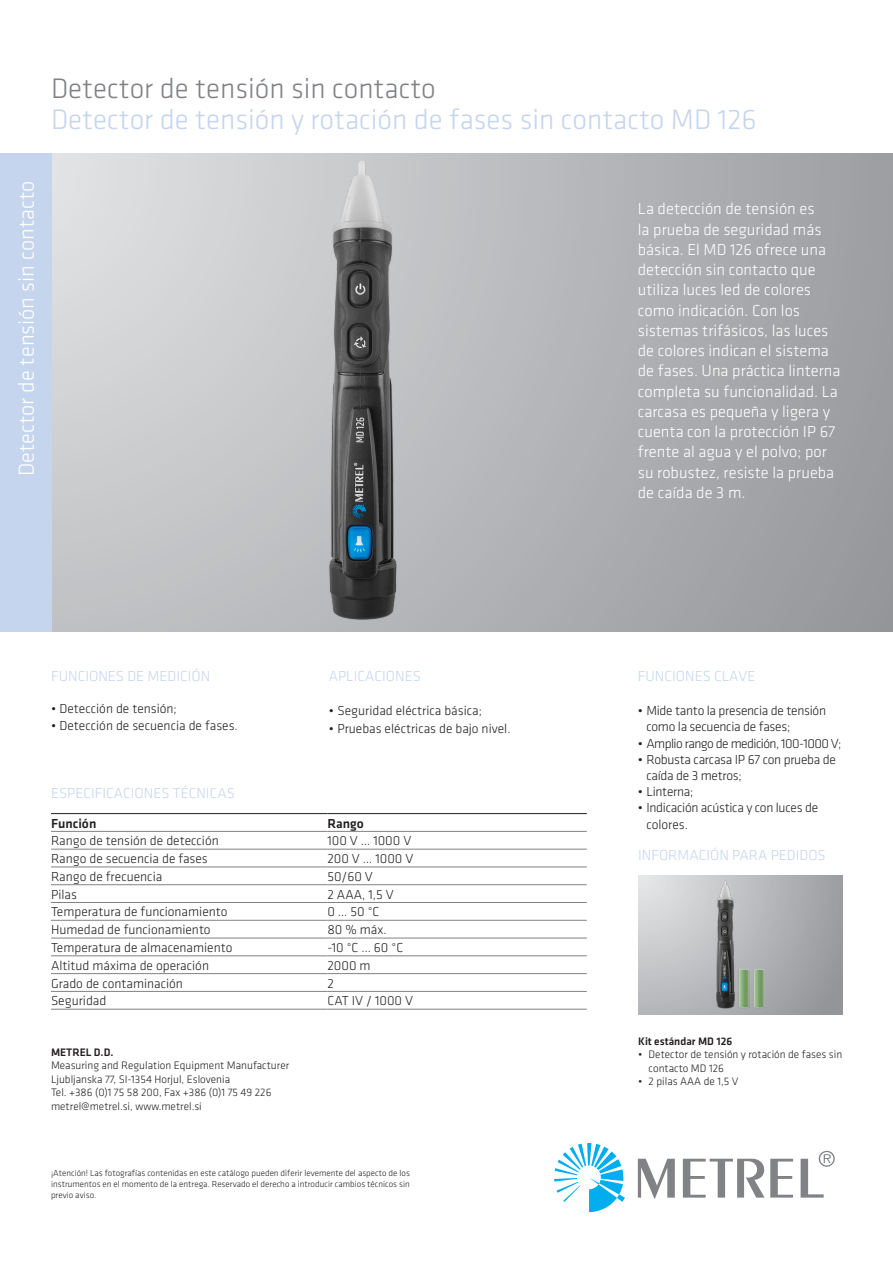
<style>
.page{position:relative;width:893px;height:1263px;background:#fff}
.page>*{position:absolute;margin:0;border:0;box-sizing:border-box;transform-origin:0 0}
.naslov{font:300 29.25px "Klavika";color:#c5d5ed}
.naslov-2{font:300 29.25px "Klavika";color:#808285}
.naslov-3{font:300 22.5px "Klavika";color:#fff}
.podnaslov{font:300 16.5px/20.2px "Klavika";color:#fff}
.t1{font:300 15px "Klavika";color:#c5d5ed}
.Bulet_FUNCTIONS{font:300 13.5px "Klavika";color:#231f20}
.Bulet_FUNCTIONS-2{font:300 13.5px/16.2px "Klavika";letter-spacing:-.02em;color:#231f20}
.Bulet_FUNCTIONS-3{font:300 13.5px "Klavika";letter-spacing:-.04em;color:#231f20}
.Bulet_FUNCTIONS-4{font:500 13.5px "Klavika";color:#231f20}
.t2{font:300 11.25px/13.5px "Klavika";color:#231f20}
.t3{font:500 11.25px "Klavika";color:#231f20}
.t4{font:300 9px/10.8px "Klavika";color:#231f20;text-align:justify}
</style>
<div class="page">
<div style="left:0;top:153px;width:893px;height:478px;background:linear-gradient(to right,#d8d8da,#9b9ca0)"></div>
<div style="left:0;top:153px;width:51px;height:478px;background:#c5d5ed"></div>
<hr style="left:51px;top:849px;width:276px;height:1px;background:#808285">
<hr style="left:327px;top:849px;width:260px;height:1px;background:#808285">
<hr style="left:51px;top:867px;width:276px;height:1px;background:#808285">
<hr style="left:327px;top:867px;width:260px;height:1px;background:#808285">
<hr style="left:51px;top:884px;width:276px;height:1px;background:#808285">
<hr style="left:327px;top:884px;width:260px;height:1px;background:#808285">
<hr style="left:51px;top:902px;width:276px;height:1px;background:#808285">
<hr style="left:327px;top:902px;width:260px;height:1px;background:#808285">
<hr style="left:51px;top:920px;width:276px;height:1px;background:#808285">
<hr style="left:327px;top:920px;width:260px;height:1px;background:#808285">
<hr style="left:51px;top:938px;width:276px;height:1px;background:#808285">
<hr style="left:327px;top:938px;width:260px;height:1px;background:#808285">
<hr style="left:51px;top:955px;width:276px;height:1px;background:#808285">
<hr style="left:327px;top:955px;width:260px;height:1px;background:#808285">
<hr style="left:51px;top:973px;width:276px;height:1px;background:#808285">
<hr style="left:327px;top:973px;width:260px;height:1px;background:#808285">
<hr style="left:51px;top:991px;width:276px;height:1px;background:#808285">
<hr style="left:327px;top:991px;width:260px;height:1px;background:#808285">
<hr style="left:51px;top:1009px;width:276px;height:1px;background:#808285">
<hr style="left:327px;top:1009px;width:260px;height:1px;background:#808285">
<hr style="left:51px;top:831px;width:276px;height:1px;background:#808285">
<hr style="left:327px;top:831px;width:260px;height:1px;background:#808285">
<hr style="left:51px;top:813px;width:276px;height:1px;background:#231f20">
<hr style="left:327px;top:813px;width:260px;height:1px;background:#231f20">
<svg style="left:554px;top:1143px;width:71px;height:69px"></svg>
<svg style="left:638px;top:1150px;width:197px;height:49px"></svg>
<svg style="left:638px;top:876px;width:204px;height:138px;background:#b5b7ba"></svg>
<img style="left:714px;top:880px;width:53px;height:129px">
<img style="left:321px;top:154px;width:85px;height:471px">
<p class="naslov-3" style="left:13px;top:476px;width:297px;rotate:-90deg">Detector de tensión sin contacto</p>
<p class="naslov-2" style="left:51px;top:71px;width:386px">Detector de tensión sin contacto</p>
<p class="naslov" style="left:51px;top:102px;width:707px">Detector de tensión y rotación de fases sin contacto MD 126</p>
<p class="podnaslov" style="left:638px;top:199px;width:204px">La detección de tensión es<br>la prueba de seguridad más básica. El MD 126 ofrece una detección sin contacto que utiliza luces led de colores como indicación. Con los sistemas trifásicos, las luces de colores indican el sistema de fases. Una práctica linterna completa su funcionalidad. La carcasa es pequeña y ligera y cuenta con la protección IP 67 frente al agua y el polvo; por su robustez, resiste la prueba de caída de 3 m.</p>
<p class="t1" style="left:51px;top:667px;width:161px">FUNCIONES DE MEDICIÓN</p>
<p class="Bulet_FUNCTIONS" style="left:51px;top:701px;width:127px">• Detección de tensión;</p>
<p class="Bulet_FUNCTIONS" style="left:51px;top:717px;width:188px">• Detección de secuencia de fases.</p>
<p class="t1" style="left:51px;top:784px;width:185px">ESPECIFICACIONES TÉCNICAS</p>
<p class="t1" style="left:329px;top:667px;width:94px">APLICACIONES</p>
<p class="Bulet_FUNCTIONS" style="left:329px;top:703px;width:155px">• Seguridad eléctrica básica;</p>
<p class="Bulet_FUNCTIONS" style="left:329px;top:721px;width:183px">• Pruebas eléctricas de bajo nivel.</p>
<p class="t1" style="left:638px;top:667px;width:119px">FUNCIONES CLAVE</p>
<p class="Bulet_FUNCTIONS-2" style="left:646px;top:702px;width:181px;text-indent:-9px">• Mide tanto la presencia de tensión como la secuencia de fases;</p>
<p class="Bulet_FUNCTIONS-3" style="left:638px;top:735px;width:205px">• Amplio rango de medición, 100-1000 V;</p>
<p class="Bulet_FUNCTIONS-2" style="left:646px;top:751px;width:191px;text-indent:-9px">• Robusta carcasa IP 67 con prueba de caída de 3 metros;</p>
<p class="Bulet_FUNCTIONS-2" style="left:638px;top:783px;width:57px">• Linterna;</p>
<p class="Bulet_FUNCTIONS-2" style="left:638px;top:800px;width:182px">• Indicación acústica y con luces de</p>
<p class="Bulet_FUNCTIONS-4" style="left:51px;top:814px;width:47px">Función</p>
<p class="Bulet_FUNCTIONS-4" style="left:327px;top:814px;width:38px">Rango</p>
<p class="Bulet_FUNCTIONS" style="left:646px;top:816px;width:43px">colores.</p>
<p class="Bulet_FUNCTIONS" style="left:51px;top:833px;width:169px">Rango de tensión de detección</p>
<p class="Bulet_FUNCTIONS" style="left:327px;top:833px;width:85px">100 V … 1000 V</p>
<p class="Bulet_FUNCTIONS" style="left:51px;top:850px;width:158px">Rango de secuencia de fases</p>
<p class="Bulet_FUNCTIONS" style="left:327px;top:850px;width:88px">200 V … 1000 V</p>
<p class="Bulet_FUNCTIONS" style="left:51px;top:868px;width:113px">Rango de frecuencia</p>
<p class="Bulet_FUNCTIONS" style="left:327px;top:868px;width:47px">50/60 V</p>
<p class="Bulet_FUNCTIONS" style="left:51px;top:886px;width:27px">Pilas</p>
<p class="Bulet_FUNCTIONS" style="left:327px;top:886px;width:68px">2 AAA, 1,5 V</p>
<p class="Bulet_FUNCTIONS" style="left:51px;top:904px;width:178px">Temperatura de funcionamiento</p>
<p class="Bulet_FUNCTIONS" style="left:327px;top:904px;width:53px">0 … 50 °C</p>
<p class="Bulet_FUNCTIONS" style="left:51px;top:922px;width:161px">Humedad de funcionamiento</p>
<p class="Bulet_FUNCTIONS" style="left:327px;top:922px;width:61px">80 % máx.</p>
<p class="Bulet_FUNCTIONS" style="left:51px;top:939px;width:183px">Temperatura de almacenamiento</p>
<p class="Bulet_FUNCTIONS" style="left:327px;top:939px;width:77px">-10 °C … 60 °C</p>
<p class="Bulet_FUNCTIONS" style="left:51px;top:957px;width:160px">Altitud máxima de operación</p>
<p class="Bulet_FUNCTIONS" style="left:327px;top:957px;width:45px">2000 m</p>
<p class="Bulet_FUNCTIONS" style="left:51px;top:975px;width:133px">Grado de contaminación</p>
<p class="Bulet_FUNCTIONS" style="left:327px;top:975px;width:8px">2</p>
<p class="Bulet_FUNCTIONS" style="left:51px;top:993px;width:57px">Seguridad</p>
<p class="Bulet_FUNCTIONS" style="left:327px;top:993px;width:87px">CAT IV / 1000 V</p>
<p class="t1" style="left:638px;top:846px;width:189px">INFORMACIÓN PARA PEDIDOS</p>
<p class="t3" style="left:51px;top:1044px;width:64px">METREL D.D.</p>
<p class="t2" style="left:51px;top:1059px;width:240px">Measuring and Regulation Equipment Manufacturer</p>
<p class="t2" style="left:51px;top:1072px;width:181px">Ljubljanska 77, SI-1354 Horjul, Eslovenia</p>
<p class="t2" style="left:51px;top:1086px;width:222px">Tel. +386 (0)1 75 58 200, Fax +386 (0)1 75 49 226</p>
<p class="t2" style="left:51px;top:1099px;width:152px">metrel@metrel.si, www.metrel.si</p>
<p class="t4" style="left:51px;top:1168px;width:360px">¡Atención! Las fotografías contenidas en este catálogo pueden diferir levemente del aspecto de los instrumentos en el momento de la entrega. Reservado el derecho a introducir cambios técnicos sin previo aviso.</p>
<p class="t3" style="left:638px;top:1033px;width:96px">Kit estándar MD 126</p>
<p class="t2" style="left:649px;top:1047px;width:195px;text-indent:-10px">• Detector de tensión y rotación de fases sin contacto MD 126</p>
<p class="t2" style="left:638px;top:1074px;width:102px">• 2 pilas AAA de 1,5 V</p>
</div>
